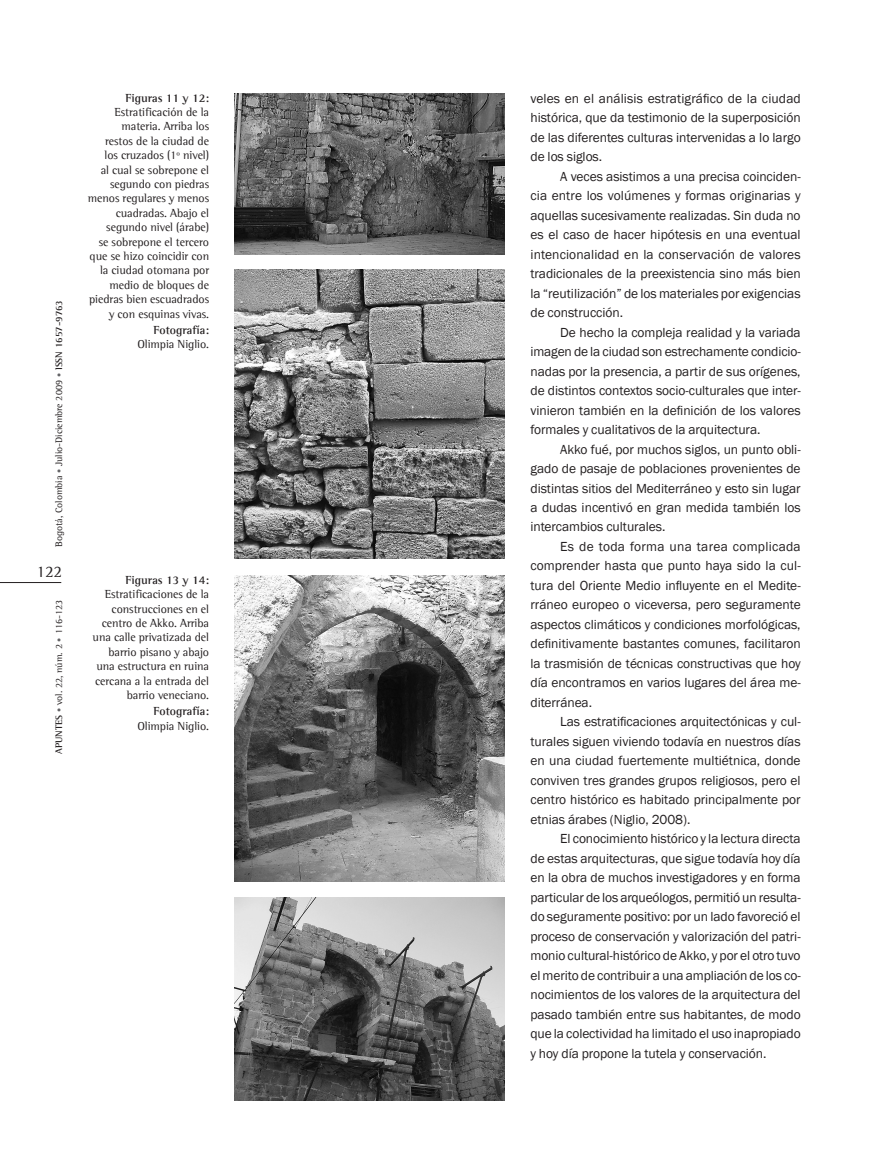
<style>
.page{position:relative;width:896px;height:1166px;background:#fff}
.page>*{position:absolute;margin:0;border:0;box-sizing:border-box;transform-origin:0 0}
.t1{font:16.5px "Agfa Rotis Semi Serif";color:#231f20}
.t2{font:13.5px/19.5px "Franklin Gothic";letter-spacing:-.005em;color:#231f20;text-align:justify}
.t3{font:12px/14.4px "Agfa Rotis Semi Serif";letter-spacing:-.005em;color:#231f20;text-align:right}
.t4{font:700 12px "Agfa Rotis Semi Serif";letter-spacing:-.005em;color:#231f20}
.t5{font:9.75px "Agfa Rotis Semi Serif";color:#231f20}
.s1{font-size:8.25px;color:#636366}
.s2{font-weight:700}
</style>
<div class="page">
<hr style="left:0;top:582px;width:61px;height:1px;background:#231f20">
<img style="left:235px;top:93px;width:270px;height:162px">
<img style="left:235px;top:270px;width:270px;height:289px">
<img style="left:235px;top:575px;width:270px;height:307px">
<img style="left:235px;top:898px;width:270px;height:202px">
<p class="t5" style="left:53px;top:547px;width:248px;rotate:-90deg">Bogotá, Colombia <span class="s1">•</span> Julio-Diciembre 2009 <span class="s1">•</span> <span class="s2">ISSN 1657-9763</span></p>
<p class="t1" style="left:37px;top:562px;width:27px">122</p>
<p class="t5" style="left:53px;top:754px;width:155px;rotate:-90deg"><span class="s2">APUNTES</span> <span class="s1">•</span> vol. 22, núm. 2 <span class="s1">•</span> 116-123</p>
<p class="t4" style="left:125px;top:90px;width:85px">Figuras 11 y 12:</p>
<p class="t3" style="left:88px;top:105px;width:123px">Estratificación de la materia. Arriba los<br>restos de la ciudad de<br>los cruzados (1º nivel)<br>al cual se sobrepone el segundo con piedras menos regulares y menos cuadradas. Abajo el segundo nivel (árabe)<br>se sobrepone el tercero que se hizo coincidir con la ciudad otomana por medio de bloques de piedras bien escuadrados y con esquinas vivas.</p>
<p class="t4" style="left:153px;top:323px;width:57px">Fotografía:</p>
<p class="t3" style="left:137px;top:337px;width:73px">Olimpia Niglio.</p>
<p class="t4" style="left:125px;top:573px;width:85px">Figuras 13 y 14:</p>
<p class="t3" style="left:93px;top:587px;width:118px">Estratificaciones de la construcciones en el centro de Akko. Arriba una calle privatizada del barrio pisano y abajo una estructura en ruina cercana a la entrada del barrio veneciano.</p>
<p class="t4" style="left:153px;top:704px;width:57px">Fotografía:</p>
<p class="t3" style="left:137px;top:719px;width:73px">Olimpia Niglio.</p>
<p class="t2" style="left:530px;top:89px;width:272px">veles en el análisis estratigráfico de la ciudad histórica, que da testimonio de la superposición de las diferentes culturas intervenidas a lo largo de los siglos.</p>
<p class="t2" style="left:530px;top:167px;width:272px;text-indent:30px">A veces asistimos a una precisa coinciden&shy;cia entre los volúmenes y formas originarias y aquellas sucesivamente realizadas. Sin duda no es el caso de hacer hipótesis en una eventual intencionalidad en la conservación de valores tradicionales de la preexistencia sino más bien la “reutilización” de los materiales por exigencias de construcción.</p>
<p class="t2" style="left:530px;top:323px;width:272px;text-indent:30px">De hecho la compleja realidad y la variada imagen de la ciudad son estrechamente condicio&shy;nadas por la presencia, a partir de sus orígenes, de distintos contextos socio-culturales que inter&shy;vinieron también en la definición de los valores formales y cualitativos de la arquitectura.</p>
<p class="t2" style="left:530px;top:440px;width:272px;text-indent:30px">Akko fué, por muchos siglos, un punto obli&shy;gado de pasaje de poblaciones provenientes de distintas sitios del Mediterráneo y esto sin lugar a dudas incentivó en gran medida también los intercambios culturales.</p>
<p class="t2" style="left:530px;top:537px;width:272px;text-indent:30px">Es de toda forma una tarea complicada comprender hasta que punto haya sido la cul&shy;tura del Oriente Medio influyente en el Medite&shy;rráneo europeo o viceversa, pero seguramente aspectos climáticos y condiciones morfológicas, definitivamente bastantes comunes, facilitaron la trasmisión de técnicas constructivas que hoy día encontramos en varios lugares del área me&shy;diterránea.</p>
<p class="t2" style="left:530px;top:712px;width:272px;text-indent:30px">Las estratificaciones arquitectónicas y cul&shy;turales siguen viviendo todavía en nuestros días en una ciudad fuertemente multiétnica, donde conviven tres grandes grupos religiosos, pero el centro histórico es habitado principalmente por etnias árabes (Niglio, 2008).</p>
<p class="t2" style="left:530px;top:829px;width:272px;text-indent:30px">El conocimiento histórico y la lectura directa de estas arquitecturas, que sigue todavía hoy día en la obra de muchos investigadores y en forma particular de los arqueólogos, permitió un resulta&shy;do seguramente positivo: por un lado favoreció el proceso de conservación y valorización del patri&shy;monio cultural-histórico de Akko, y por el otro tuvo el merito de contribuir a una ampliación de los co&shy;nocimientos de los valores de la arquitectura del pasado también entre sus habitantes, de modo que la colectividad ha limitado el uso inapropiado y hoy día propone la tutela y conservación.</p>
</div>
